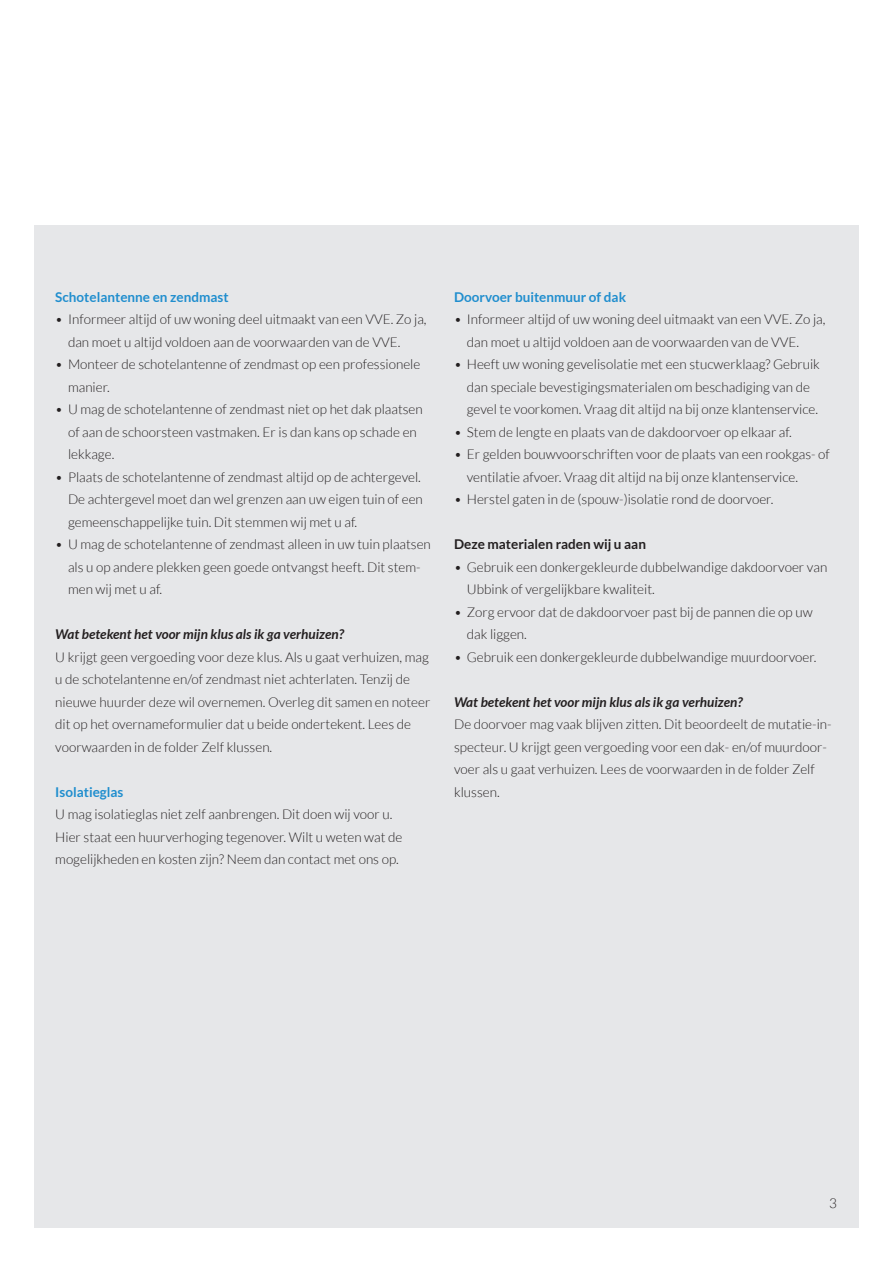
<style>
.page{position:relative;width:893px;height:1263px;background:#fff}
.page>*{position:absolute;margin:0;border:0;box-sizing:border-box;transform-origin:0 0}
.t1{font:300 13.5px/22.5px "Lato";color:#231f20}
.t2{font:italic 700 13.5px "Lato";color:#231f20}
.t3{font:700 13.5px "Lato";color:#208ece}
.t4{font:700 13.5px "Lato";color:#231f20}
</style>
<div class="page">
<div style="left:34px;top:225px;width:825px;height:1002px;background:#e6e7e9"></div>
<p class="t3" style="left:55px;top:289px;width:175px">Schotelantenne en zendmast</p>
<p class="t1" style="left:68px;top:308px;width:360px;text-indent:-13px">• Informeer altijd of uw woning deel uitmaakt van een VVE. Zo ja, dan moet u altijd voldoen aan de voorwaarden van de VVE.</p>
<p class="t1" style="left:68px;top:353px;width:354px;text-indent:-13px">• Monteer de schotelantenne of zendmast op een professionele manier.</p>
<p class="t1" style="left:68px;top:398px;width:356px;text-indent:-13px">• U mag de schotelantenne of zendmast niet op het dak plaatsen of aan de schoorsteen vastmaken. Er is dan kans op schade en lekkage.</p>
<p class="t1" style="left:68px;top:466px;width:356px;text-indent:-13px">• Plaats de schotelantenne of zendmast altijd op de achtergevel.<br>De achtergevel moet dan wel grenzen aan uw eigen tuin of een gemeenschappelijke tuin. Dit stemmen wij met u af.</p>
<p class="t1" style="left:68px;top:533px;width:364px;text-indent:-13px">• U mag de schotelantenne of zendmast alleen in uw tuin plaatsen als u op andere plekken geen goede ontvangst heeft. Dit stem&shy;men wij met u af.</p>
<p class="t2" style="left:55px;top:626px;width:290px">Wat betekent het voor mijn klus als ik ga verhuizen?</p>
<p class="t1" style="left:55px;top:646px;width:377px">U krijgt geen vergoeding voor deze klus. Als u gaat verhuizen, mag u de schotelantenne en/of zendmast niet achterlaten. Tenzij de nieuwe huurder deze wil overnemen. Overleg dit samen en noteer dit op het overnameformulier dat u beide ondertekent. Lees de voorwaarden in de folder Zelf klussen.</p>
<p class="t3" style="left:55px;top:784px;width:70px">Isolatieglas</p>
<p class="t1" style="left:55px;top:803px;width:349px">U mag isolatieglas niet zelf aanbrengen. Dit doen wij voor u.<br>Hier staat een huurverhoging tegenover. Wilt u weten wat de mogelijkheden en kosten zijn? Neem dan contact met ons op.</p>
<p class="t3" style="left:454px;top:289px;width:174px">Doorvoer buitenmuur of dak</p>
<p class="t1" style="left:467px;top:308px;width:360px;text-indent:-13px">• Informeer altijd of uw woning deel uitmaakt van een VVE. Zo ja, dan moet u altijd voldoen aan de voorwaarden van de VVE.</p>
<p class="t1" style="left:467px;top:353px;width:355px;text-indent:-13px">• Heeft uw woning gevelisolatie met een stucwerklaag? Gebruik dan speciale bevestigingsmaterialen om beschadiging van de gevel te voorkomen. Vraag dit altijd na bij onze klantenservice.</p>
<p class="t1" style="left:454px;top:421px;width:339px">• Stem de lengte en plaats van de dakdoorvoer op elkaar af.</p>
<p class="t1" style="left:467px;top:443px;width:365px;text-indent:-13px">• Er gelden bouwvoorschriften voor de plaats van een rookgas- of ventilatie afvoer. Vraag dit altijd na bij onze klantenservice.</p>
<p class="t1" style="left:454px;top:488px;width:321px">• Herstel gaten in de (spouw-)isolatie rond de doorvoer.</p>
<p class="t4" style="left:454px;top:536px;width:193px">Deze materialen raden wij u aan</p>
<p class="t1" style="left:467px;top:556px;width:362px;text-indent:-13px">• Gebruik een donkergekleurde dubbelwandige dakdoorvoer van<br>Ubbink of vergelijkbare kwaliteit.</p>
<p class="t1" style="left:467px;top:601px;width:347px;text-indent:-13px">• Zorg ervoor dat de dakdoorvoer past bij de pannen die op uw dak liggen.</p>
<p class="t1" style="left:454px;top:646px;width:364px">• Gebruik een donkergekleurde dubbelwandige muurdoorvoer.</p>
<p class="t2" style="left:454px;top:694px;width:290px">Wat betekent het voor mijn klus als ik ga verhuizen?</p>
<p class="t1" style="left:454px;top:713px;width:379px">De doorvoer mag vaak blijven zitten. Dit beoordeelt de mutatie-in&shy;specteur. U krijgt geen vergoeding voor een dak- en/of muurdoor&shy;voer als u gaat verhuizen. Lees de voorwaarden in de folder Zelf klussen.</p>
<p class="t1" style="left:829px;top:1192px;width:9px">3</p>
</div>
